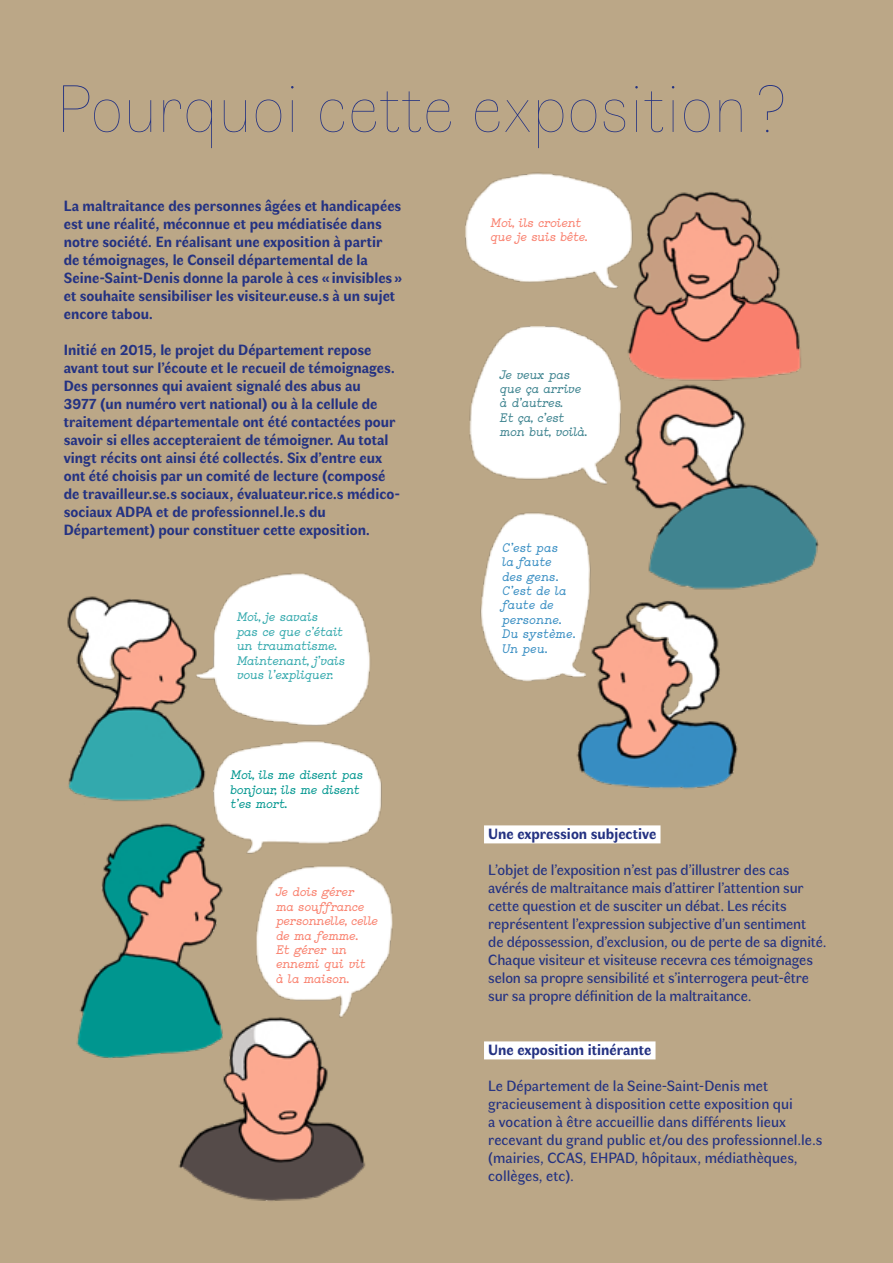
<style>
.page{position:relative;width:893px;height:1263px;background:#bba787}
.page>*{position:absolute;margin:0;border:0;box-sizing:border-box;transform-origin:0 0}
.t1{font:100 67.5px "Faune Display";color:#243282}
.t2{font:700 15px/18px "Faune Text";color:#243282}
.t3{font:15px/18px "Faune Text";letter-spacing:-.01em;color:#243282}
._07_exergue{font:italic 700 12px/14.4px "Studio";letter-spacing:-.005em;color:#f97f6c}
._07_exergue-2{font:italic 700 12px/14.4px "Studio";letter-spacing:-.01em;color:#33a9ad}
._07_exergue-3{font:italic 700 12px/14.4px "Studio";letter-spacing:.015em;color:#378dc2}
._07_exergue-4{font:italic 700 12px/14.4px "Studio";letter-spacing:-.005em;color:#3d838f}
._07_exergue-5{font:italic 700 12px/14.4px "Studio";letter-spacing:-.005em;color:#00968f}
._07_exergue-6{font:italic 700 12px/14.4px "Studio";letter-spacing:-.005em;color:#f97f6d}
</style>
<div class="page">
<div style="left:484px;top:825px;width:176px;height:18px;background:#fff"></div>
<div style="left:484px;top:1041px;width:171px;height:18px;background:#fff"></div>
<img style="left:67px;top:573px;width:326px;height:628px">
<img style="left:465px;top:172px;width:354px;height:657px">
<p class="t1" style="left:56px;top:70px;width:732px">Pourquoi cette exposition?</p>
<p class="t2" style="left:64px;top:197px;width:340px">La maltraitance des personnes âgées et handicapées est une réalité, méconnue et peu médiatisée dans notre société. En réalisant une exposition à partir<br>de témoignages, le Conseil départemental de la Seine-Saint-Denis donne la parole à ces «invisibles» et souhaite sensibiliser les visiteur.euse.s à un sujet encore tabou.</p>
<p class="t2" style="left:64px;top:341px;width:338px">Initié en 2015, le projet du Département repose avant tout sur l’écoute et le recueil de témoignages.<br>Des personnes qui avaient signalé des abus au<br>3977 (un numéro vert national) ou à la cellule de traitement départementale ont été contactées pour savoir si elles accepteraient de témoigner. Au total vingt récits ont ainsi été collectés. Six d’entre eux ont été choisis par un comité de lecture (composé de travailleur.se.s sociaux, évaluateur.rice.s médico&shy;sociaux ADPA et de professionnel.le.s du Département) pour constituer cette exposition.</p>
<p class="_07_exergue-2" style="left:236px;top:610px;width:110px">Moi, je savais<br>pas ce que c’était un traumatisme.<br>Maintenant, j’vais vous l’expliquer.</p>
<p class="_07_exergue-5" style="left:230px;top:768px;width:134px">Moi, ils me disent pas bonjour, ils me disent t’es mort.</p>
<p class="_07_exergue" style="left:276px;top:885px;width:103px">Je dois gérer<br>ma souffrance personnelle, celle de ma femme.<br>Et gérer un ennemi qui vit<br>à la maison.</p>
<p class="_07_exergue-6" style="left:490px;top:215px;width:99px">Moi, ils croient que je suis bête.</p>
<p class="_07_exergue-4" style="left:500px;top:367px;width:89px">Je veux pas que ça arrive à d’autres.<br>Et ça, c’est mon but, voilà.</p>
<p class="_07_exergue-3" style="left:502px;top:540px;width:75px">C’est pas<br>la faute<br>des gens.<br>C’est de la faute de personne.<br>Du système.<br>Un peu.</p>
<p class="t2" style="left:488px;top:824px;width:169px">Une expression subjective</p>
<p class="t3" style="left:488px;top:860px;width:340px">L’objet de l’exposition n’est pas d’illustrer des cas avérés de maltraitance mais d’attirer l’attention sur cette question et de susciter un débat. Les récits représentent l’expression subjective d’un sentiment<br>de dépossession, d’exclusion, ou de perte de sa dignité.<br>Chaque visiteur et visiteuse recevra ces témoignages selon sa propre sensibilité et s’interrogera peut-être sur sa propre définition de la maltraitance.</p>
<p class="t2" style="left:488px;top:1040px;width:164px">Une exposition itinérante</p>
<p class="t3" style="left:488px;top:1076px;width:335px">Le Département de la Seine-Saint-Denis met gracieusement à disposition cette exposition qui<br>a vocation à être accueillie dans différents lieux recevant du grand public et/ou des professionnel.le.s (mairies, CCAS, EHPAD, hôpitaux, médiathèques, collèges, etc).</p>
</div>
